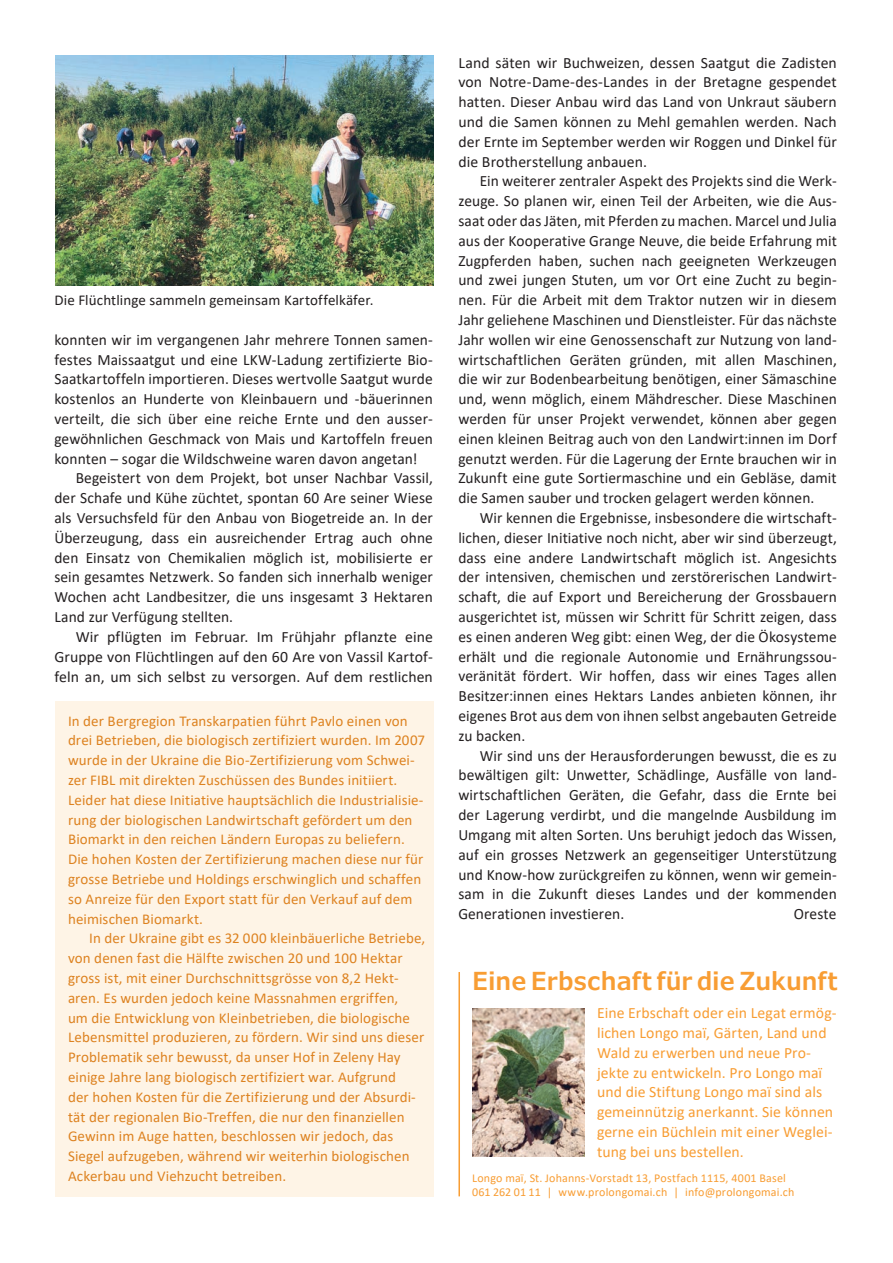
<style>
.page{position:relative;width:893px;height:1263px;background:#fff}
.page>*{position:absolute;margin:0;border:0;box-sizing:border-box;transform-origin:0 0}
.t1{font:600 24.75px "Verdana Pro";color:#f89d33;scale:.96 1}
.t2{font:15.75px/19.8px "Calibri";letter-spacing:.005em;color:#231f20;text-align:justify}
.t3{font:15.75px/19.8px "Calibri";letter-spacing:.005em;color:#f89d33}
.t4{font:15px/19.8px "Calibri";letter-spacing:.01em;color:#dd8220}
.t5{font:15px "Calibri";letter-spacing:.005em;color:#231f20}
.t6{font:12px/14.4px "Calibri";letter-spacing:.02em;color:#f89d33}
</style>
<div class="page">
<div style="left:55px;top:701px;width:379px;height:495px;background:#fef4e6"></div>
<img style="left:55px;top:55px;width:379px;height:230px">
<img style="left:472px;top:1008px;width:112px;height:149px">
<hr style="left:458px;top:972px;width:2px;height:224px;background:#f89d33">
<p class="t5" style="left:54px;top:290px;width:321px">Die Flüchtlinge sammeln gemeinsam Kartoffelkäfer.</p>
<p class="t2" style="left:54px;top:329px;width:380px">konnten wir im vergangenen Jahr mehrere Tonnen samen-</p>
<p class="t2" style="left:54px;top:349px;width:380px">festes Maissaatgut und eine LKW-Ladung zertifizierte Bio-</p>
<p class="t2" style="left:54px;top:369px;width:380px">Saatkartoffeln importieren. Dieses wertvolle Saatgut wurde</p>
<p class="t2" style="left:54px;top:389px;width:380px">kostenlos an Hunderte von Kleinbauern und -bäuerinnen</p>
<p class="t2" style="left:54px;top:409px;width:380px">verteilt, die sich über eine reiche Ernte und den ausser-</p>
<p class="t2" style="left:54px;top:428px;width:380px">gewöhnlichen Geschmack von Mais und Kartoffeln freuen</p>
<p class="t2" style="left:54px;top:448px;width:365px">konnten – sogar die Wildschweine waren davon angetan!</p>
<p class="t2" style="left:76px;top:468px;width:359px">Begeistert von dem Projekt, bot unser Nachbar Vassil,</p>
<p class="t2" style="left:54px;top:488px;width:380px">der Schafe und Kühe züchtet, spontan 60 Are seiner Wiese</p>
<p class="t2" style="left:54px;top:507px;width:380px">als Versuchsfeld für den Anbau von Biogetreide an. In der</p>
<p class="t2" style="left:54px;top:527px;width:380px">Überzeugung, dass ein ausreichender Ertrag auch ohne</p>
<p class="t2" style="left:54px;top:547px;width:380px">den Einsatz von Chemikalien möglich ist, mobilisierte er</p>
<p class="t2" style="left:54px;top:567px;width:380px">sein gesamtes Netzwerk. So fanden sich innerhalb weniger</p>
<p class="t2" style="left:54px;top:587px;width:380px">Wochen acht Landbesitzer, die uns insgesamt 3 Hektaren</p>
<p class="t2" style="left:54px;top:606px;width:180px">Land zur Verfügung stellten.</p>
<p class="t2" style="left:76px;top:626px;width:359px">Wir pflügten im Februar. Im Frühjahr pflanzte eine</p>
<p class="t2" style="left:54px;top:646px;width:380px">Gruppe von Flüchtlingen auf den 60 Are von Vassil Kartof-</p>
<p class="t2" style="left:54px;top:666px;width:380px">feln an, um sich selbst zu versorgen. Auf dem restlichen</p>
<p class="t4" style="left:68px;top:710px;width:359px">In der Bergregion Transkarpatien führt Pavlo einen von drei Betrieben, die biologisch zertifiziert wurden. Im 2007 wurde in der Ukraine die Bio-Zertifizierung vom Schwei&shy;zer FIBL mit direkten Zuschüssen des Bundes initiiert.<br>Leider hat diese Initiative hauptsächlich die Industrialisie&shy;rung der biologischen Landwirtschaft gefördert um den Biomarkt in den reichen Ländern Europas zu beliefern.<br>Die hohen Kosten der Zertifizierung machen diese nur für grosse Betriebe und Holdings erschwinglich und schaffen so Anreize für den Export statt für den Verkauf auf dem heimischen Biomarkt.</p>
<p class="t4" style="left:68px;top:928px;width:359px;text-indent:21px">In der Ukraine gibt es 32 000 kleinbäuerliche Betriebe, von denen fast die Hälfte zwischen 20 und 100 Hektar gross ist, mit einer Durchschnittsgrösse von 8,2 Hekt&shy;aren. Es wurden jedoch keine Massnahmen ergriffen,<br>um die Entwicklung von Kleinbetrieben, die biologische Lebensmittel produzieren, zu fördern. Wir sind uns dieser Problematik sehr bewusst, da unser Hof in Zeleny Hay einige Jahre lang biologisch zertifiziert war. Aufgrund<br>der hohen Kosten für die Zertifizierung und der Absurdi&shy;tät der regionalen Bio-Treffen, die nur den finanziellen Gewinn im Auge hatten, beschlossen wir jedoch, das Siegel aufzugeben, während wir weiterhin biologischen Ackerbau und Viehzucht betreiben.</p>
<p class="t2" style="left:458px;top:52px;width:380px">Land säten wir Buchweizen, dessen Saatgut die Zadisten von Notre-Dame-des-Landes in der Bretagne gespendet hatten. Dieser Anbau wird das Land von Unkraut säubern und die Samen können zu Mehl gemahlen werden. Nach der Ernte im September werden wir Roggen und Dinkel für die Brotherstellung anbauen.</p>
<p class="t2" style="left:458px;top:171px;width:380px;text-indent:21px">Ein weiterer zentraler Aspekt des Projekts sind die Werk&shy;zeuge. So planen wir, einen Teil der Arbeiten, wie die Aus&shy;saat oder das Jäten, mit Pferden zu machen. Marcel und Julia aus der Kooperative Grange Neuve, die beide Erfahrung mit Zugpferden haben, suchen nach geeigneten Werkzeugen und zwei jungen Stuten, um vor Ort eine Zucht zu begin&shy;nen. Für die Arbeit mit dem Traktor nutzen wir in diesem Jahr geliehene Maschinen und Dienstleister. Für das nächste Jahr wollen wir eine Genossenschaft zur Nutzung von land&shy;wirtschaftlichen Geräten gründen, mit allen Maschinen, die wir zur Bodenbearbeitung benötigen, einer Sämaschine und, wenn möglich, einem Mähdrescher. Diese Maschinen werden für unser Projekt verwendet, können aber gegen einen kleinen Beitrag auch von den Landwirt:innen im Dorf genutzt werden. Für die Lagerung der Ernte brauchen wir in Zukunft eine gute Sortiermaschine und ein Gebläse, damit die Samen sauber und trocken gelagert werden können.</p>
<p class="t2" style="left:458px;top:507px;width:380px;text-indent:21px">Wir kennen die Ergebnisse, insbesondere die wirtschaft&shy;lichen, dieser Initiative noch nicht, aber wir sind überzeugt, dass eine andere Landwirtschaft möglich ist. Angesichts der intensiven, chemischen und zerstörerischen Landwirt&shy;schaft, die auf Export und Bereicherung der Grossbauern ausgerichtet ist, müssen wir Schritt für Schritt zeigen, dass es einen anderen Weg gibt: einen Weg, der die Ökosysteme erhält und die regionale Autonomie und Ernährungssou&shy;veränität fördert. Wir hoffen, dass wir eines Tages allen Besitzer:innen eines Hektars Landes anbieten können, ihr eigenes Brot aus dem von ihnen selbst angebauten Getreide zu backen.</p>
<p class="t2" style="left:458px;top:745px;width:380px;text-indent:21px">Wir sind uns der Herausforderungen bewusst, die es zu bewältigen gilt: Unwetter, Schädlinge, Ausfälle von land&shy;wirtschaftlichen Geräten, die Gefahr, dass die Ernte bei der Lagerung verdirbt, und die mangelnde Ausbildung im Umgang mit alten Sorten. Uns beruhigt jedoch das Wissen, auf ein grosses Netzwerk an gegenseitiger Unterstützung und Know-how zurückgreifen zu können, wenn wir gemein&shy;sam in die Zukunft dieses Landes und der kommenden Generationen investieren.</p>
<p class="t2" style="left:794px;top:903px;width:44px">Oreste</p>
<h1 class="t1" style="left:472px;top:965px;width:382px">Eine Erbschaft für die Zukunft</h1>
<p class="t3" style="left:597px;top:1003px;width:241px">Eine Erbschaft oder ein Legat ermög&shy;lichen Longo maï, Gärten, Land und Wald zu erwerben und neue Pro&shy;jekte zu entwickeln. Pro Longo maï und die Stiftung Longo maï sind als gemein nützig anerkannt. Sie können gerne ein Büchlein mit einer Weglei&shy;tung bei uns bestellen.</p>
<p class="t6" style="left:472px;top:1170px;width:324px">Longo maï, St. Johanns-Vorstadt 13, Postfach 1115, 4001 Basel<br>061 262 01 11 | www.prolongomai.ch | info@prolongomai.ch</p>
</div>
